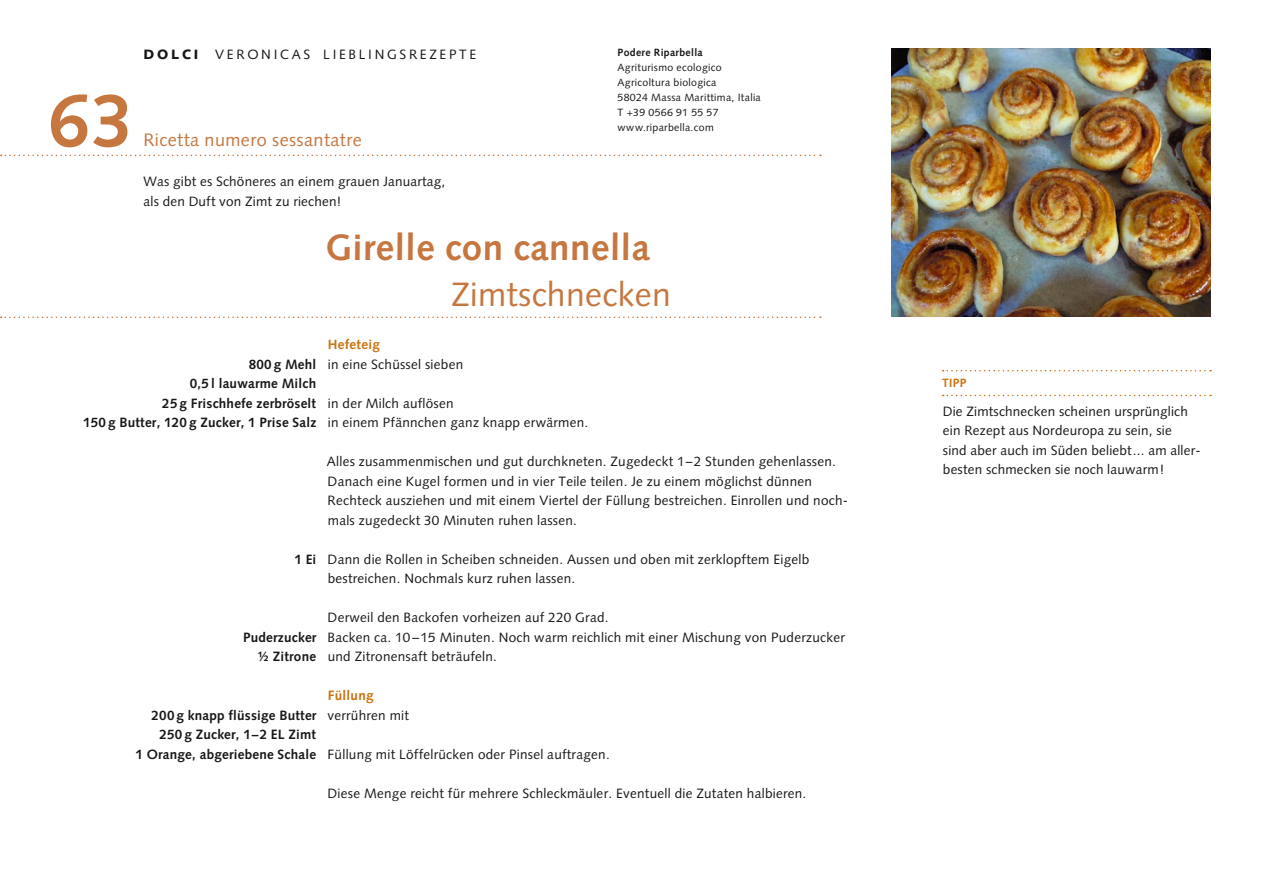
<style>
.page{position:relative;width:1263px;height:893px;background:#fff}
.page>*{position:absolute;margin:0;border:0;box-sizing:border-box;transform-origin:0 0}
.t1{font:700 75px "Syntax CL";color:#c6763f}
.t2{font:700 36.75px "Syntax CL";letter-spacing:.015em;color:#c6763f}
.t3{font:33.75px "Syntax CL";letter-spacing:.01em;color:#c6763f}
.t4{font:18px "Syntax CL";letter-spacing:.025em;color:#c6763f}
.t5{font:13.5px/19.5px "Syntax CL";letter-spacing:.02em;color:#181716}
.t6{font:700 13.5px/19.5px "Syntax CL";letter-spacing:.015em;color:#181716;text-align:right}
.t7{font:13.5px "Syntax CL";letter-spacing:.2em;color:#181716}
.t8{font:700 13.5px "Syntax CL";letter-spacing:.02em;color:#ca710c}
.t9{font:900 13.5px "Syntax";letter-spacing:.2em;color:#181716}
.t10{font:700 12px "Syntax CL";color:#ca710c}
.t11{font:10.5px/15px "Syntax CL";letter-spacing:.03em;color:#181716}
.t12{font:700 10.5px "Syntax CL";letter-spacing:.03em;color:#181716}
</style>
<div class="page">
<svg style="left:1px;top:155px;width:820px;height:1px"></svg>
<img style="left:892px;top:48px;width:319px;height:268px">
<svg style="left:1px;top:317px;width:820px;height:1px"></svg>
<svg style="left:943px;top:370px;width:268px;height:1px"></svg>
<svg style="left:943px;top:395px;width:268px;height:1px"></svg>
<h1 class="t1" style="left:48px;top:77px;width:86px">63</h1>
<p class="t9" style="left:144px;top:46px;width:56px">Dolci</p>
<p class="t7" style="left:215px;top:46px;width:262px">Ver oni ca s Li ebli ngsr ezept e</p>
<h3 class="t4" style="left:144px;top:129px;width:220px">Ricetta numero sessantatre</h3>
<p class="t5" style="left:144px;top:172px;width:303px">Was gibt es Schöneres an einem grauen Januartag, als den Duft von Zimt zu riechen!</p>
<p class="t12" style="left:618px;top:47px;width:87px">Podere Riparbella</p>
<p class="t11" style="left:618px;top:60px;width:145px">Agriturismo ecologico<br>Agricoltura biologica<br>58024 Massa Marittima, Italia<br>T +39 0566 91 55 57 www.riparbella.com</p>
<h2 class="t2" style="left:325px;top:226px;width:326px">Girelle con cannella</h2>
<h3 class="t3" style="left:451px;top:275px;width:221px">Zimtschnecken</h3>
<p class="t6" style="left:83px;top:355px;width:235px">800 g Mehl<br>0,5 l lauwarme Milch<br>25 g Frischhefe zerbröselt<br>150 g Butter, 120 g Zucker, 1 Prise Salz</p>
<p class="t6" style="left:294px;top:550px;width:23px">1 Ei</p>
<p class="t6" style="left:243px;top:628px;width:75px">Puderzucker ½ Zitrone</p>
<p class="t6" style="left:136px;top:706px;width:182px">200 g knapp flüssige Butter<br>250 g Zucker, 1–2 EL Zimt<br>1 Orange, abgeriebene Schale</p>
<p class="t8" style="left:328px;top:337px;width:54px">Hefeteig</p>
<p class="t5" style="left:328px;top:355px;width:137px">in eine Schüssel sieben</p>
<p class="t5" style="left:328px;top:394px;width:262px">in der Milch auflösen<br>in einem Pfännchen ganz knapp erwärmen.</p>
<p class="t5" style="left:327px;top:452px;width:523px">Alles zusammenmischen und gut durchkneten. Zugedeckt 1–2 Stunden gehenlassen.<br>Danach eine Kugel formen und in vier Teile teilen. Je zu einem möglichst dünnen Rechteck ausziehen und mit einem Viertel der Füllung bestreichen. Einrollen und noch&shy;mals zugedeckt 30 Minuten ruhen lassen.</p>
<p class="t5" style="left:328px;top:550px;width:483px">Dann die Rollen in Scheiben schneiden. Aussen und oben mit zerklopftem Eigelb bestreichen. Nochmals kurz ruhen lassen.</p>
<p class="t5" style="left:328px;top:608px;width:519px">Derweil den Backofen vorheizen auf 220 Grad.<br>Backen ca. 10 –15 Minuten. Noch warm reichlich mit einer Mischung von Puderzucker und Zitronensaft beträufeln.</p>
<p class="t8" style="left:328px;top:688px;width:47px">Füllung</p>
<p class="t5" style="left:327px;top:705px;width:83px">verrühren mit</p>
<p class="t5" style="left:328px;top:744px;width:284px">Füllung mit Löffelrücken oder Pinsel auftragen.</p>
<p class="t5" style="left:328px;top:783px;width:480px">Diese Menge reicht für mehrere Schleckmäuler. Eventuell die Zutaten halbieren.</p>
<p class="t10" style="left:942px;top:376px;width:18px">tipp</p>
<p class="t5" style="left:943px;top:401px;width:259px">Die Zimtschnecken scheinen ursprünglich ein Rezept aus Nordeuropa zu sein, sie<br>sind aber auch im Süden beliebt... am aller&shy;besten schmecken sie noch lauwarm!</p>
</div>
